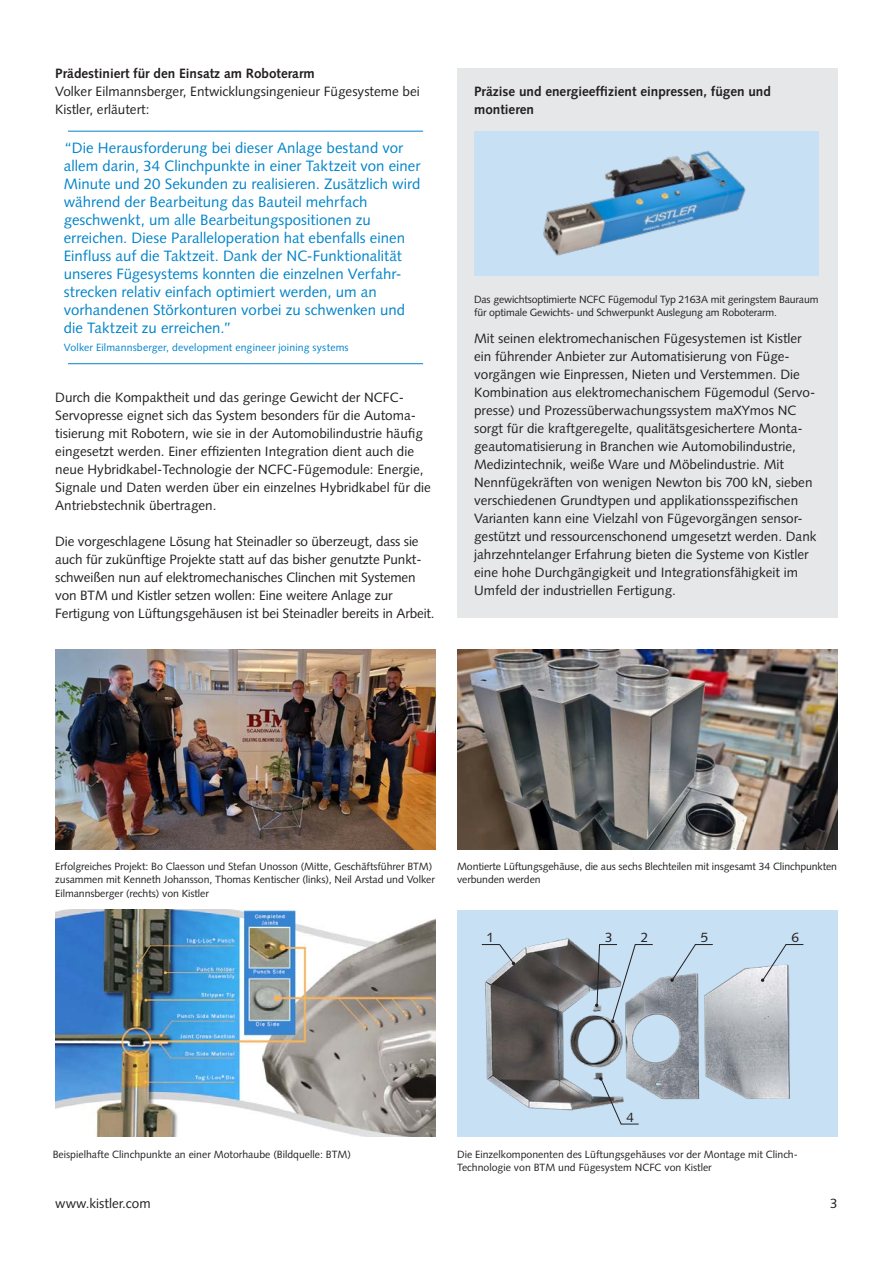
<style>
.page{position:relative;width:893px;height:1263px;background:#fff}
.page>*{position:absolute;margin:0;border:0;box-sizing:border-box;transform-origin:0 0}
.t1{font:15px/18px "Syntax LT Std";color:#0084ca}
.t2{font:13.5px/18px "Syntax LT Std";color:#231f20}
.t3{font:700 13.5px/18px "Syntax LT Std";color:#231f20}
.t4{font:10.5px/13.5px "Syntax LT Std";letter-spacing:-.005em;color:#231f20}
.t5{font:10.5px "Syntax LT Std";letter-spacing:.015em;color:#0084ca}
</style>
<div class="page">
<div style="left:457px;top:910px;width:381px;height:226px;background:#c7e0f3"></div>
<img style="left:55px;top:649px;width:381px;height:201px">
<img style="left:457px;top:649px;width:381px;height:201px">
<img style="left:481px;top:938px;width:323px;height:173px">
<img style="left:55px;top:910px;width:381px;height:226px">
<hr style="left:68px;top:131px;width:355px;height:1px;background:#0084ca">
<hr style="left:68px;top:363px;width:355px;height:1px;background:#0084ca">
<div style="left:457px;top:68px;width:381px;height:550px;background:#e6e7e9"></div>
<div style="left:457px;top:128px;width:381px;height:60px;background:linear-gradient(to right,#e6e7e9,#e6e7e9)"></div>
<div style="left:457px;top:164px;width:381px;height:60px;background:#e6e7e9"></div>
<div style="left:474px;top:132px;width:345px;height:144px;background:#c7e0f3"></div>
<img style="left:543px;top:151px;width:203px;height:105px">
<svg style="left:482px;top:943px;width:33px;height:22px"></svg>
<svg style="left:670px;top:943px;width:43px;height:39px"></svg>
<svg style="left:761px;top:943px;width:42px;height:39px"></svg>
<svg style="left:599px;top:1077px;width:40px;height:48px"></svg>
<svg style="left:595px;top:944px;width:58px;height:79px"></svg>
<p class="t3" style="left:55px;top:64px;width:261px">Prädestiniert für den Einsatz am Roboterarm</p>
<p class="t2" style="left:55px;top:82px;width:366px">Volker Eilmannsberger, Entwicklungsingenieur Fügesysteme bei<br>Kistler, erläutert:</p>
<p class="t1" style="left:64px;top:139px;width:358px">“Die Herausforderung bei dieser Anlage bestand vor allem darin, 34 Clinchpunkte in einer Taktzeit von einer Minute und 20 Sekunden zu realisieren. Zusätzlich wird während der Bearbeitung das Bauteil mehrfach geschwenkt, um alle Bearbeitungspositionen zu erreichen. Diese Paralleloperation hat ebenfalls einen Einfluss auf die Taktzeit. Dank der NC-Funktionalität unseres Fügesystems konnten die einzelnen Verfahr&shy;strecken relativ einfach optimiert werden, um an vorhandenen Störkonturen vorbei zu schwenken und die Taktzeit zu erreichen.”</p>
<p class="t5" style="left:64px;top:341px;width:286px">Volker Eilmannsberger, development engineer joining systems</p>
<p class="t2" style="left:55px;top:388px;width:377px">Durch die Kompaktheit und das geringe Gewicht der NCFC-Servopresse eignet sich das System besonders für die Automa&shy;tisierung mit Robotern, wie sie in der Automobilindustrie häufig eingesetzt werden. Einer effizienten Integration dient auch die neue Hybridkabel-Technologie der NCFC-Fügemodule: Energie, Signale und Daten werden über ein einzelnes Hybridkabel für die Antriebstechnik übertragen.</p>
<p class="t2" style="left:55px;top:532px;width:381px">Die vorgeschlagene Lösung hat Steinadler so überzeugt, dass sie auch für zukünftige Projekte statt auf das bisher genutzte Punkt&shy;schweißen nun auf elektromechanisches Clinchen mit Systemen von BTM und Kistler setzen wollen: Eine weitere Anlage zur Fertigung von Lüftungsgehäusen ist bei Steinadler bereits in Arbeit.</p>
<p class="t3" style="left:474px;top:82px;width:298px">Präzise und energieeffizient einpressen, fügen und montieren</p>
<p class="t4" style="left:474px;top:292px;width:346px">Das gewichtsoptimierte NCFC Fügemodul Typ 2163A mit geringstem Bauraum für optimale Gewichts- und Schwerpunkt Auslegung am Roboterarm.</p>
<p class="t2" style="left:474px;top:329px;width:344px">Mit seinen elektromechanischen Fügesystemen ist Kistler ein führender Anbieter zur Automatisierung von Füge&shy;vorgängen wie Einpressen, Nieten und Verstemmen. Die Kombination aus elektromechanischem Fügemodul (Servo&shy;presse) und Prozessüberwachungssystem maXYmos NC sorgt für die kraftgeregelte, qualitätsgesichertere Monta&shy;geautomatisierung in Branchen wie Automobilindustrie, Medizintechnik, weiße Ware und Möbelindustrie. Mit Nennfügekräften von wenigen Newton bis 700 kN, sieben verschiedenen Grundtypen und applikationsspezifischen Varianten kann eine Vielzahl von Fügevorgängen sensor&shy;gestützt und ressourcenschonend umgesetzt werden. Dank jahrzehntelanger Erfahrung bieten die Systeme von Kistler eine hohe Durchgängigkeit und Integrationsfähigkeit im Umfeld der industriellen Fertigung.</p>
<p class="t4" style="left:55px;top:859px;width:381px">Erfolgreiches Projekt: Bo Claesson und Stefan Unosson (Mitte, Geschäftsführer BTM) zusammen mit Kenneth Johansson, Thomas Kentischer (links), Neil Arstad und Volker<br>Eilmannsberger (rechts) von Kistler</p>
<p class="t4" style="left:457px;top:859px;width:381px">Montierte Lüftungsgehäuse, die aus sechs Blechteilen mit insgesamt 34 Clinchpunkten verbunden werden</p>
<p class="t2" style="left:486px;top:928px;width:9px">1</p>
<p class="t2" style="left:605px;top:928px;width:9px">3</p>
<p class="t2" style="left:641px;top:928px;width:9px">2</p>
<p class="t2" style="left:701px;top:928px;width:9px">5</p>
<p class="t2" style="left:791px;top:928px;width:9px">6</p>
<p class="t4" style="left:53px;top:1147px;width:300px">Beispielhafte Clinchpunkte an einer Motorhaube (Bildquelle: BTM)</p>
<p class="t2" style="left:626px;top:1108px;width:9px">4</p>
<p class="t4" style="left:457px;top:1147px;width:342px">Die Einzelkomponenten des Lüftungsgehäuses vor der Montage mit Clinch-<br>Technologie von BTM und Fügesystem NCFC von Kistler</p>
<p class="t2" style="left:55px;top:1194px;width:97px">www.kistler.com</p>
<p class="t2" style="left:830px;top:1194px;width:9px">3</p>
</div>
